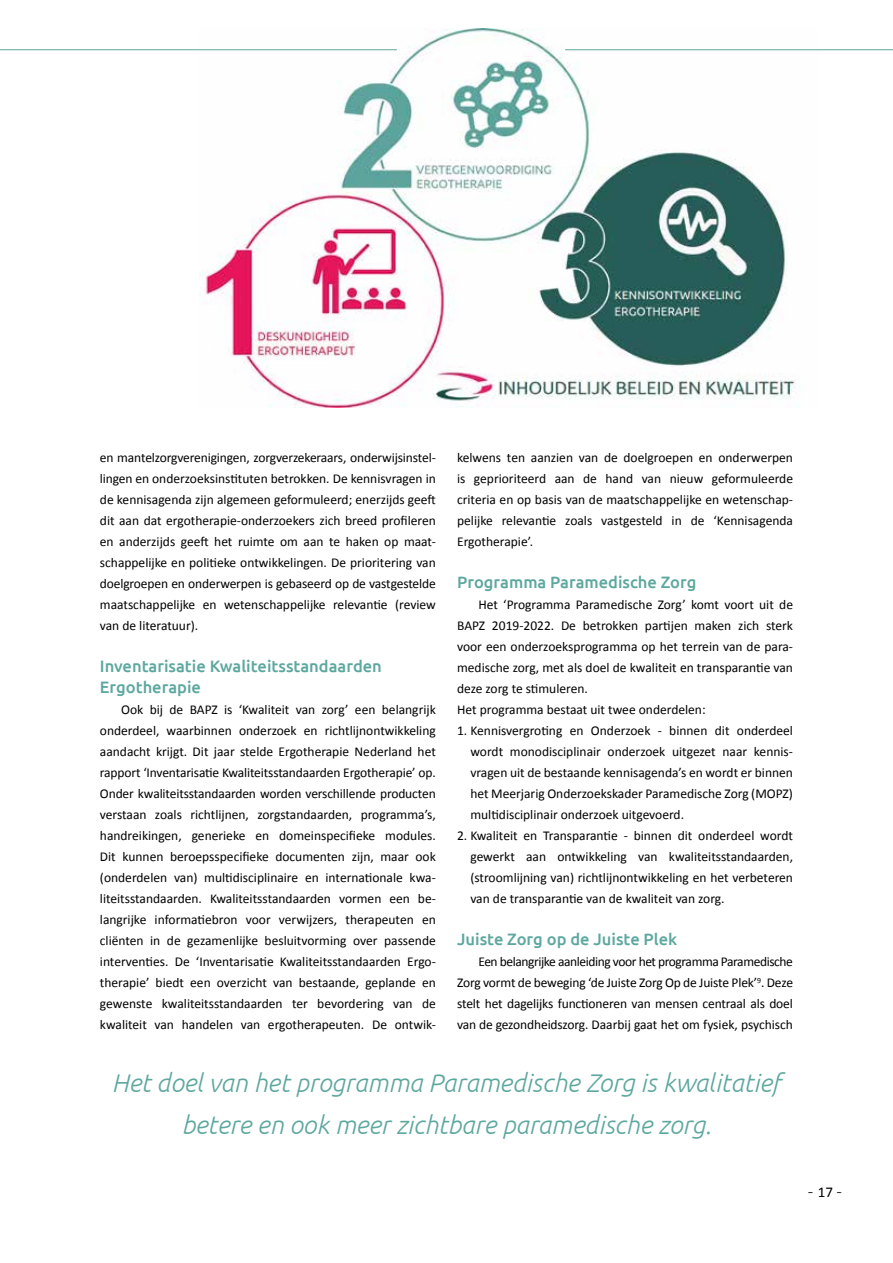
<style>
.page{position:relative;width:893px;height:1263px;background:#fff}
.page>*{position:absolute;margin:0;border:0;box-sizing:border-box;transform-origin:0 0}
.t1{font:italic 300 25.5px/42px "Ubuntu";color:#5ca79e;text-align:center}
.t2{font:300 18px "Calibri";color:#000}
.t3{font:500 16.5px/21px "Ubuntu";color:#5ca79e}
.t4{font:13.5px/21px "Calibri";color:#000;text-align:justify}
.s1{font-weight:400;font-size:15px}
</style>
<div class="page">
<img style="left:200px;top:28px;width:617px;height:379px">
<hr style="left:0;top:49px;width:397px;height:1px;background:#5ca79e">
<hr style="left:565px;top:49px;width:328px;height:1px;background:#5ca79e">
<p class="t4" style="left:100px;top:447px;width:337px">en mantelzorgverenigingen, zorgverzekeraars, onderwijsinstel&shy;lingen en onderzoeksinstituten betrokken. De kennisvragen in de kennisagenda zijn algemeen geformuleerd; enerzijds geeft dit aan dat ergotherapie-onderzoekers zich breed profileren en anderzijds geeft het ruimte om aan te haken op maat&shy;schappelijke en politieke ontwikkelingen. De prioritering van doelgroepen en onderwerpen is gebaseerd op de vastgestelde maatschappelijke en wetenschappelijke relevantie (review van de literatuur).</p>
<p class="t3" style="left:100px;top:655px;width:284px">Inventarisatie Kwaliteitsstandaarden<br>Ergotherapie</p>
<p class="t4" style="left:100px;top:699px;width:337px;text-indent:21px">Ook bij de BAPZ is ‘Kwaliteit van zorg’ een belangrijk onderdeel, waarbinnen onderzoek en richtlijnontwikkeling aandacht krijgt. Dit jaar stelde Ergotherapie Nederland het rapport ‘Inventarisatie Kwaliteitsstandaarden Ergotherapie’ op.<br>Onder kwaliteitsstandaarden worden verschillende producten verstaan zoals richtlijnen, zorgstandaarden, programma’s, handreikingen, generieke en domeinspecifieke modules.<br>Dit kunnen beroepsspecifieke documenten zijn, maar ook (onderdelen van) multidisciplinaire en internationale kwa&shy;liteitsstandaarden. Kwaliteitsstandaarden vormen een be&shy;langrijke informatiebron voor verwijzers, therapeuten en cliënten in de gezamenlijke besluitvorming over passende interventies. De ‘Inventarisatie Kwaliteitsstandaarden Ergo&shy;therapie’ biedt een overzicht van bestaande, geplande en gewenste kwaliteitsstandaarden ter bevordering van de kwaliteit van handelen van ergotherapeuten. De ontwik-</p>
<p class="t4" style="left:457px;top:447px;width:337px">kelwens ten aanzien van de doelgroepen en onderwerpen is geprioriteerd aan de hand van nieuw geformuleerde criteria en op basis van de maatschappelijke en wetenschap&shy;pelijke relevantie zoals vastgesteld in de ‘Kennisagenda Ergotherapie’.</p>
<p class="t3" style="left:457px;top:571px;width:241px">Programma Paramedische Zorg</p>
<p class="t4" style="left:457px;top:594px;width:337px;text-align:left;text-indent:21px">Het ‘Programma Paramedische Zorg’ komt voort uit de BAPZ 2019-2022. De betrokken partijen maken zich sterk voor een onderzoeksprogramma op het terrein van de para&shy;medische zorg, met als doel de kwaliteit en transparantie van deze zorg te stimuleren.<br>Het programma bestaat uit twee onderdelen:</p>
<p class="t4" style="left:470px;top:720px;width:324px;text-indent:-13px">1. Kennisvergroting en Onderzoek - binnen dit onderdeel wordt monodisciplinair onderzoek uitgezet naar kennis&shy;vragen uit de bestaande kennisagenda’s en wordt er binnen het Meerjarig Onderzoekskader Paramedische Zorg (MOPZ) multidisciplinair onderzoek uitgevoerd.</p>
<p class="t4" style="left:470px;top:825px;width:324px;text-indent:-13px">2. Kwaliteit en Transparantie - binnen dit onderdeel wordt gewerkt aan ontwikkeling van kwaliteitsstandaarden, (stroomlijning van) richtlijnontwikkeling en het verbeteren van de transparantie van de kwaliteit van zorg.</p>
<p class="t3" style="left:457px;top:928px;width:222px">Juiste Zorg op de Juiste Plek</p>
<p class="t4" style="left:457px;top:951px;width:337px;text-indent:21px">Een belangrijke aanleiding voor het programma Paramedische Zorg vormt de beweging ‘de Juiste Zorg Op de Juiste Plek’<sup>9</sup>. Deze stelt het dagelijks functioneren van mensen centraal als doel van de gezondheidszorg. Daarbij gaat het om fysiek, psychisch</p>
<h1 class="t1" style="left:112px;top:1061px;width:670px">Het doel van het programma Paramedische Zorg is kwalitatief betere en ook meer zichtbare paramedische zorg.</h1>
<h2 class="t2" style="left:808px;top:1180px;width:36px">-<span class="s1">17</span>-</h2>
</div>
